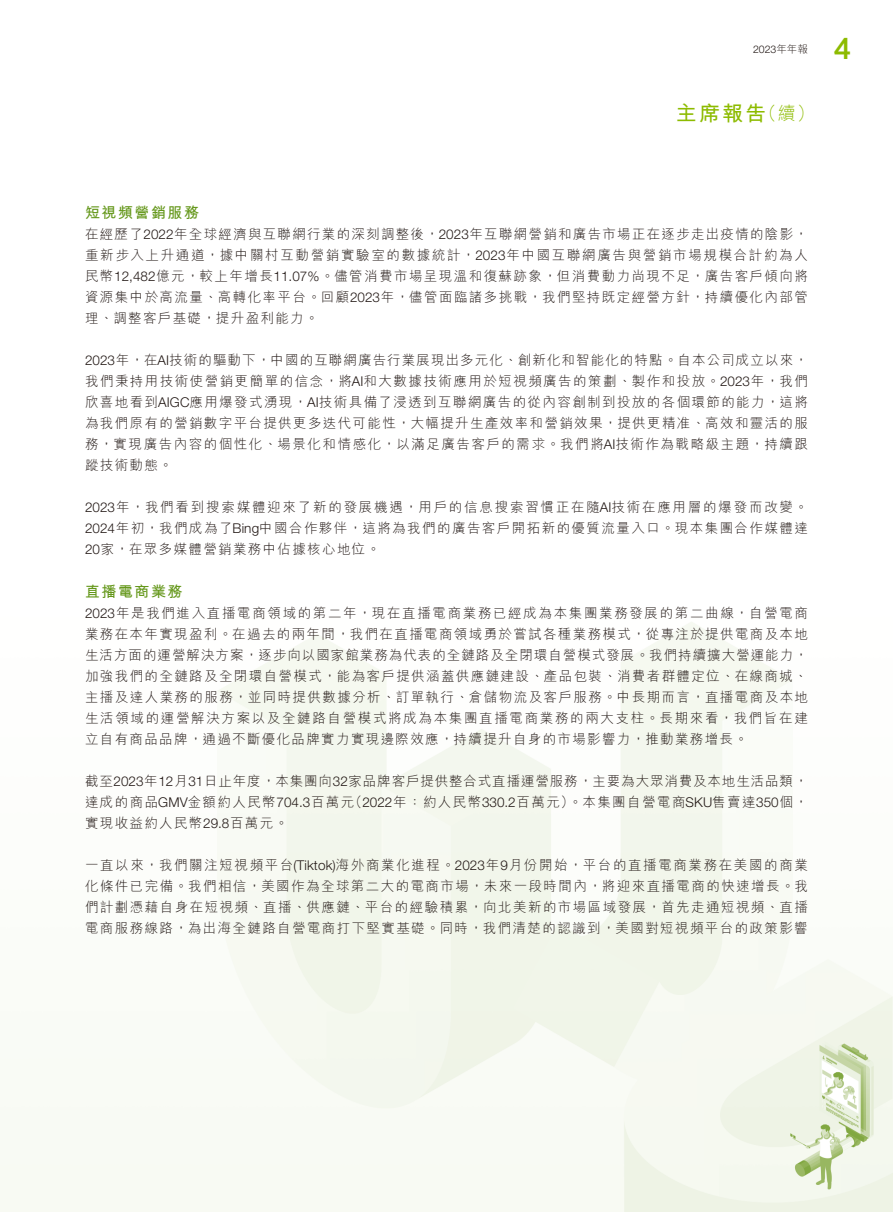
<style>
.page{position:relative;width:893px;height:1212px;background:#fff}
.page>*{position:absolute;margin:0;border:0;box-sizing:border-box;transform-origin:0 0}
.t1{font:500 30px "Gotham Narrow";color:#8dbb00}
.t2{font:700 21px "M Hei HK";color:#8dbb00}
.t3{font:300 18px "M Hei HK";color:#8dbb00}
.t4{font:700 15px "M Hei HK";letter-spacing:.1em;color:#64971a}
.t5{font:300 13.5px/21px "M Hei HK";letter-spacing:.105em;color:#231916;text-align:justify}
.t6{font:300 13.5px/21px "M Hei HK";letter-spacing:.065em;color:#231916;text-align:right}
.t7{font:300 10.5px "Helvetica Neue LT Std";color:#231916}
.s1{font-family:"M Hei HK"}
.s2{font-family:"Helvetica Neue LT Std"}
</style>
<div class="page">
<img style="left:0;top:622px;width:893px;height:590px">
<p class="t7" style="left:753px;top:43px;width:56px">2023<span class="s1">年年報</span></p>
<h2 class="t2" style="left:676px;top:98px;width:92px">主席報告</h2>
<h3 class="t3" style="left:759px;top:104px;width:57px">（續(</h3>
<h1 class="t1" style="left:833px;top:29px;width:19px">4</h1>
<p class="t4" style="left:85px;top:201px;width:115px">短視頻營銷服務</p>
<p class="t5" style="left:85px;top:223px;width:724px">在經歷了<span class="s2">2022</span>年全球經濟與互聯網行業的深刻調整後，<span class="s2">2023</span>年互聯網營銷和廣告市場正在逐步走出疫情的陰影，重新步入上升通道，據中關村互動營銷實驗室的數據統計，<span class="s2">2023</span>年中國互聯網廣告與營銷市場規模合計約為人民幣<span class="s2">12,482</span>億元，較上年增長<span class="s2">11.07%</span>。儘管消費市場呈現溫和復蘇跡象，但消費動力尚現不足，廣告客戶傾向將資源集中於高流量、高轉化率平台。回顧<span class="s2">2023</span>年，儘管面臨諸多挑戰，我們堅持既定經營方針，持續優化內部管理、調整客戶基礎，提升盈利能力。</p>
<p class="t5" style="left:85px;top:349px;width:724px"><span class="s2">2023</span>年，在<span class="s2">AI</span>技術的驅動下，中國的互聯網廣告行業展現出多元化、創新化和智能化的特點。自本公司成立以來，我們秉持用技術使營銷更簡單的信念，將<span class="s2">AI</span>和大數據技術應用於短視頻廣告的策劃、製作和投放。<span class="s2">2023</span>年，我們欣喜地看到<span class="s2">AIGC</span>應用爆發式湧現，<span class="s2">AI</span>技術具備了浸透到互聯網廣告的從內容創制到投放的各個環節的能力，這將為我們原有的營銷數字平台提供更多迭代可能性，大幅提升生產效率和營銷效果，提供更精准、高效和靈活的服務，實現廣告內容的個性化、場景化和情感化，以滿足廣告客戶的需求。我們將<span class="s2">AI</span>技術作為戰略級主題，持續跟蹤技術動態。</p>
<p class="t5" style="left:85px;top:496px;width:724px"><span class="s2">2023</span>年，我們看到搜索媒體迎來了新的發展機遇，用戶的信息搜索習慣正在隨<span class="s2">AI</span>技術在應用層的爆發而改變。<span class="s2">2024</span>年初，我們成為了<span class="s2">Bing</span>中國合作夥伴，這將為我們的廣告客戶開拓新的優質流量入口。現本集團合作媒體達<span class="s2">20</span>家，在眾多媒體營銷業務中佔據核心地位。</p>
<p class="t4" style="left:85px;top:581px;width:99px">直播電商業務</p>
<p class="t5" style="left:85px;top:602px;width:725px"><span class="s2">2023</span>年是我們進入直播電商領域的第二年，現在直播電商業務已經成為本集團業務發展的第二曲線，自營電商業務在本年實現盈利。在過去的兩年間，我們在直播電商領域勇於嘗試各種業務模式，從專注於提供電商及本地生活方面的運營解決方案，逐步向以國家館業務為代表的全鏈路及全閉環自營模式發展。我們持續擴大營運能力，加強我們的全鏈路及全閉環自營模式，能為客戶提供涵蓋供應鏈建設、產品包裝、消費者群體定位、在線商城、主播及達人業務的服務，並同時提供數據分析、訂單執行、倉儲物流及客戶服務。中長期而言，直播電商及本地生活領域的運營解決方案以及全鏈路自營模式將成為本集團直播電商業務的兩大支柱。長期來看，我們旨在建立自有商品品牌，通過不斷優化品牌實力實現邊際效應，持續提升自身的市場影響力，推動業務增長。</p>
<p class="t6" style="left:85px;top:770px;width:724px">截至<span class="s2">2023</span>年<span class="s2">12</span>月<span class="s2">31</span>日止年度，本集團向<span class="s2">32</span>家品牌客戶提供整合式直播運營服務，主要為大眾消費及本地生活品類，（<span class="s2">2022</span>年：約人民幣<span class="s2">330.2</span>百萬元）。本集團自營電商<span class="s2">SKU</span>售賣達<span class="s2">350</span>個，</p>
<p class="t5" style="left:85px;top:791px;width:271px">達成的商品<span class="s2">GMV</span>金額約人民幣<span class="s2">704.3</span>百萬元實現收益約人民幣<span class="s2">29.8</span>百萬元。</p>
<p class="t5" style="left:85px;top:854px;width:725px">一直以來，我們關注短視頻平台<span class="s2">(Tiktok)</span>海外商業化進程。<span class="s2">2023</span>年<span class="s2">9</span>月份開始，平台的直播電商業務在美國的商業化條件已完備。我們相信，美國作為全球第二大的電商市場，未來一段時間內，將迎來直播電商的快速增長。我們計劃憑藉自身在短視頻、直播、供應鏈、平台的經驗積累，向北美新的市場區域發展，首先走通短視頻、直播電商服務線路，為出海全鏈路自營電商打下堅實基礎。同時，我們清楚的認識到，美國對短視頻平台的政策影響</p>
</div>
